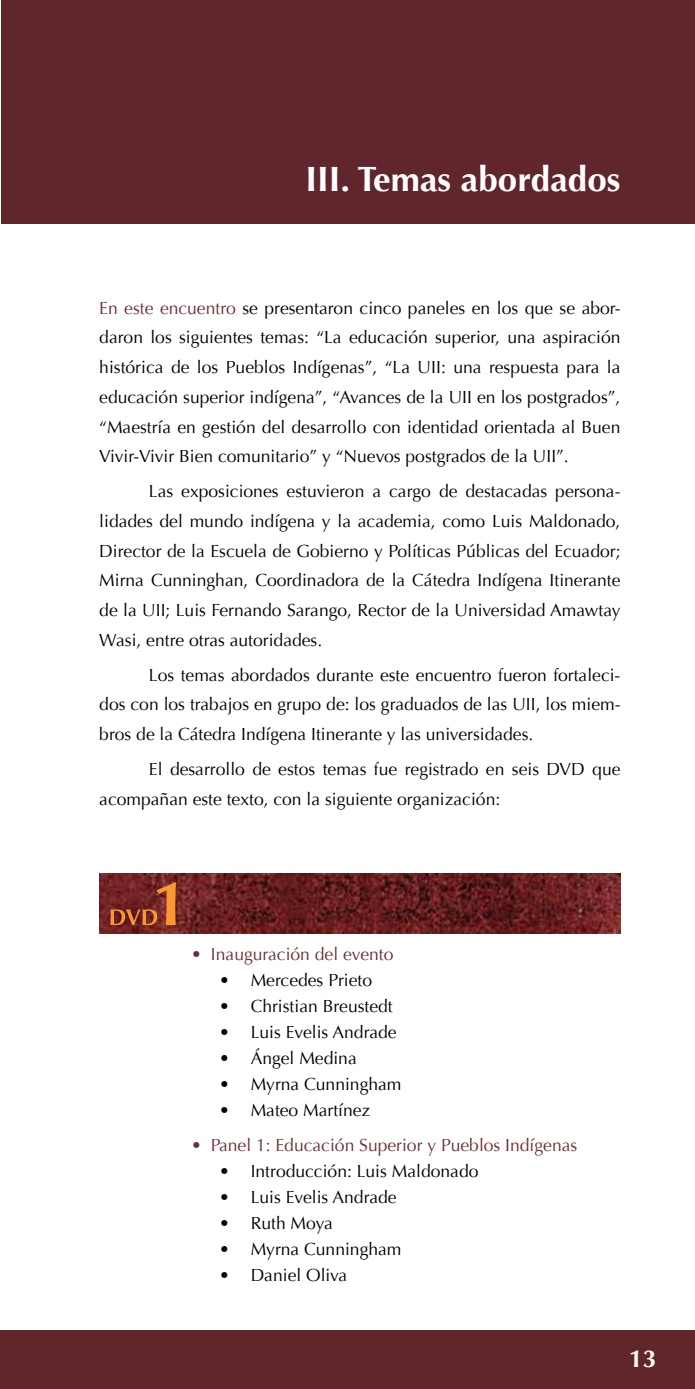
<style>
.page{position:relative;width:695px;height:1389px;background:#fff}
.page>*{position:absolute;margin:0;border:0;box-sizing:border-box;transform-origin:0 0}
.t1{font:700 35px "Optima";color:#fff}
.t2{font:700 24.5px "Optima";color:#fff}
.t3{font:17.5px/29.8px "Optima";color:#000;text-align:justify}
.t4{font:17.5px "Optima";color:#6e2e33}
.s1{color:#6e2e33}
</style>
<div class="page">
<div style="left:1px;top:0;width:693px;height:223px;background:#60262b"></div>
<div style="left:0;top:1330px;width:694px;height:59px;background:#60262b"></div>
<img style="left:99px;top:874px;width:521px;height:59px">
<svg style="left:110px;top:882px;width:66px;height:43px;background:#924128"></svg>
<h1 class="t1" style="left:305px;top:159px;width:316px">III. Temas abordados</h1>
<p class="t3" style="left:99px;top:293px;width:522px"><span class="s1">En este encuentro</span> se presentaron cinco paneles en los que se abor&shy;daron los siguientes temas: “La educación superior, una aspiración histórica de los Pueblos Indígenas”, “La UII: una respuesta para la educación superior indígena”, “Avances de la UII en los postgrados”, “Maestría en gestión del desarrollo con identidad orientada al Buen Vivir-Vivir Bien comunitario” y “Nuevos postgrados de la UII”.</p>
<p class="t3" style="left:99px;top:477px;width:522px;text-indent:50px">Las exposiciones estuvieron a cargo de destacadas persona&shy;lidades del mundo indígena y la academia, como Luis Maldonado, Director de la Escuela de Gobierno y Políticas Públicas del Ecuador; Mirna Cunninghan, Coordinadora de la Cátedra Indígena Itinerante de la UII; Luis Fernando Sarango, Rector de la Universidad Amawtay Wasi, entre otras autoridades.</p>
<p class="t3" style="left:99px;top:660px;width:522px;text-indent:50px">Los temas abordados durante este encuentro fueron fortaleci&shy;dos con los trabajos en grupo de: los graduados de las UII, los miem&shy;bros de la Cátedra Indígena Itinerante y las universidades.</p>
<p class="t3" style="left:99px;top:754px;width:522px;text-indent:50px">El desarrollo de estos temas fue registrado en seis DVD que acompañan este texto, con la siguiente organización:</p>
<p class="t4" style="left:191px;top:944px;width:204px">• Inauguración del evento</p>
<p class="t3" style="left:219px;top:965px;width:154px">• Mercedes Prieto</p>
<p class="t3" style="left:219px;top:991px;width:175px">• Christian Breustedt</p>
<p class="t3" style="left:219px;top:1017px;width:179px">• Luis Evelis Andrade</p>
<p class="t3" style="left:219px;top:1043px;width:139px">• Ángel Medina</p>
<p class="t3" style="left:219px;top:1069px;width:184px">• Myrna Cunningham</p>
<p class="t3" style="left:219px;top:1095px;width:153px">• Mateo Martínez</p>
<p class="t4" style="left:191px;top:1135px;width:387px">• Panel 1: Educación Superior y Pueblos Indígenas</p>
<p class="t3" style="left:219px;top:1157px;width:261px">• Introducción: Luis Maldonado</p>
<p class="t3" style="left:219px;top:1183px;width:179px">• Luis Evelis Andrade</p>
<p class="t3" style="left:219px;top:1209px;width:115px">• Ruth Moya</p>
<p class="t3" style="left:219px;top:1235px;width:184px">• Myrna Cunningham</p>
<p class="t3" style="left:219px;top:1261px;width:130px">• Daniel Oliva</p>
<h2 class="t2" style="left:629px;top:1344px;width:29px">13</h2>
</div>
